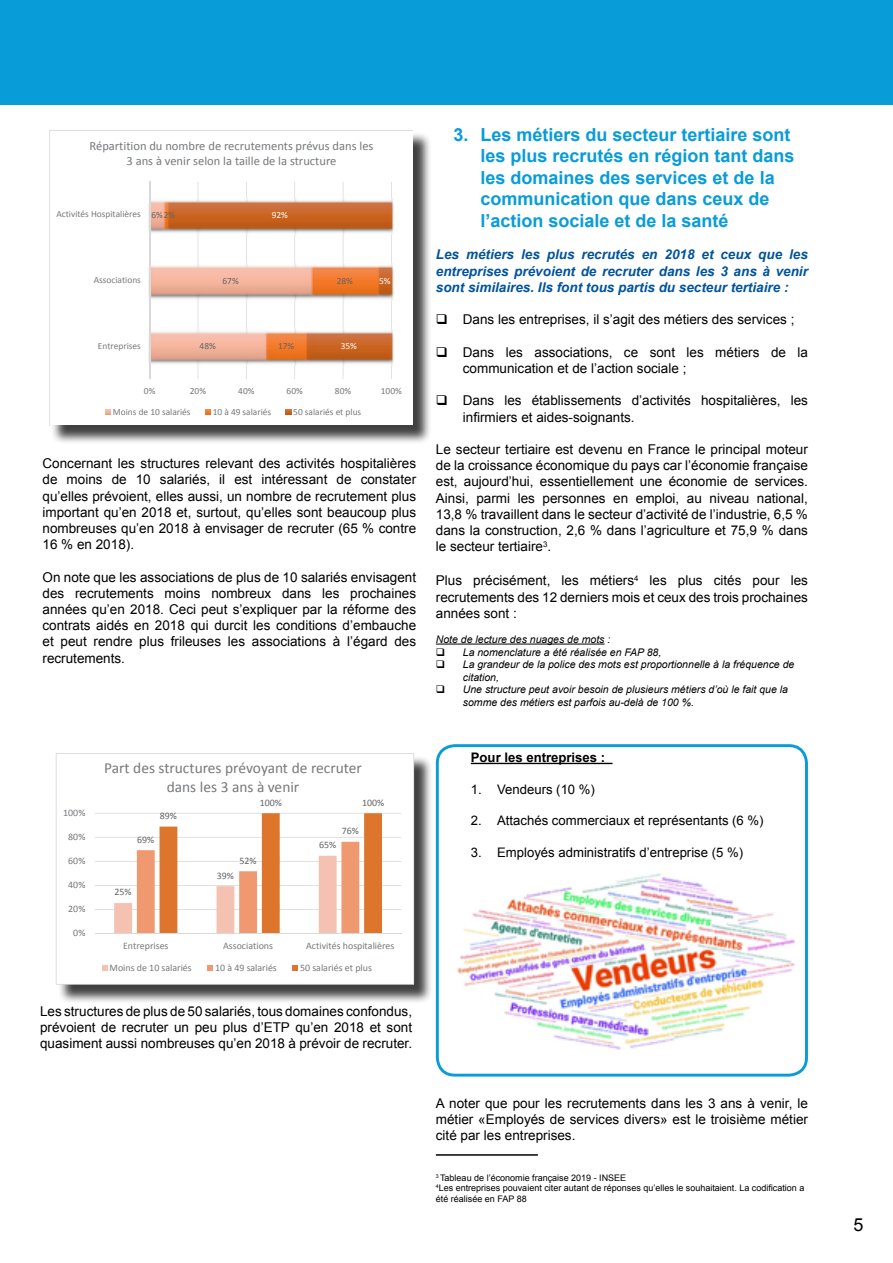
<style>
.page{position:relative;width:893px;height:1263px;background:#fff}
.page>*{position:absolute;margin:0;border:0;box-sizing:border-box;transform-origin:0 0}
.t1{font:700 18px/21.6px "Arial";color:#089cd9}
.t2{font:18px "Arial";color:#000}
.t3{font:15.45px/18.9px "Calibri";color:#76787b;text-align:center}
.t4{font:13.5px/16.2px "Arial";color:#000;text-align:justify}
.t5{font:italic 700 13.5px/16.2px "Arial";color:#00539c;text-align:justify}
.t6{font:13.2px "Arial";color:#000}
.t7{font:700 13.2px "Arial";color:#000}
.t8{font:12.45px/15.3px "Calibri";color:#76787b;text-align:center}
.t9{font:italic 10.5px/12.6px "Arial";color:#000}
.t10{font:9.9px "Calibri";color:#76787b}
.t11{font:9.9px "Calibri";color:#636466}
.t12{font:9.45px "Calibri";color:#76787b}
.t13{font:9.45px "Calibri";color:#636466}
.t14{font:9.45px "Calibri";color:#fff}
.t15{font:9px/10.8px "Arial";color:#000}
</style>
<div class="page">
<div style="left:0;top:0;width:893px;height:104px;background:#089dd8"></div>
<div style="left:51px;top:132px;width:381px;height:312px;background:#000;opacity:.75"></div>
<svg style="left:49px;top:130px;width:364px;height:295px"></svg>
<div style="left:57px;top:756px;width:375px;height:247px;background:#000;opacity:.75"></div>
<svg style="left:56px;top:753px;width:358px;height:232px"></svg>
<hr style="left:436px;top:644px;width:169px;height:1px;background:#000">
<hr style="left:436px;top:1154px;width:102px;height:2px;background:#000">
<div style="left:436px;top:744px;width:372px;height:332px;border:3px solid #089dd8;border-radius:18px"></div>
<hr style="left:471px;top:763px;width:141px;height:1px;background:#000">
<img style="left:457px;top:873px;width:338px;height:177px">
<p class="t8" style="left:90px;top:138px;width:285px">Répartition du nombre de recrutements prévus dans les<br>3 ans à venir selon la taille de la structure</p>
<p class="t12" style="left:56px;top:208px;width:86px">Activités Hospitalières</p>
<p class="t13" style="left:151px;top:209px;width:25px">6%2%</p>
<p class="t14" style="left:272px;top:209px;width:18px">92%</p>
<p class="t12" style="left:94px;top:274px;width:49px">Associations</p>
<p class="t13" style="left:222px;top:274px;width:18px">67%</p>
<p class="t13" style="left:337px;top:274px;width:18px">28%</p>
<p class="t14" style="left:379px;top:274px;width:13px">5%</p>
<p class="t12" style="left:98px;top:340px;width:44px">Entreprises</p>
<p class="t13" style="left:200px;top:340px;width:18px">48%</p>
<p class="t13" style="left:278px;top:340px;width:18px">17%</p>
<p class="t14" style="left:341px;top:340px;width:18px">35%</p>
<p class="t12" style="left:144px;top:385px;width:13px">0%</p>
<p class="t12" style="left:190px;top:385px;width:18px">20%</p>
<p class="t12" style="left:238px;top:385px;width:18px">40%</p>
<p class="t12" style="left:287px;top:385px;width:18px">60%</p>
<p class="t12" style="left:335px;top:385px;width:18px">80%</p>
<p class="t12" style="left:381px;top:385px;width:22px">100%</p>
<p class="t12" style="left:113px;top:406px;width:79px">Moins de 10 salariés</p>
<p class="t12" style="left:213px;top:406px;width:60px">10 à 49 salariés</p>
<p class="t12" style="left:293px;top:406px;width:70px">50 salariés et plus</p>
<p class="t4" style="left:43px;top:455px;width:375px">Concernant les structures relevant des activités hospitalières de moins de 10 salariés, il est intéressant de constater qu’elles prévoient, elles aussi, un nombre de recrutement plus important qu’en 2018 et, surtout, qu’elles sont beaucoup plus nombreuses qu’en 2018 à envisager de recruter (65 % contre 16 % en 2018).</p>
<p class="t4" style="left:43px;top:569px;width:375px">On note que les associations de plus de 10 salariés envisagent des recrutements moins nombreux dans les prochaines années qu’en 2018. Ceci peut s’expliquer par la réforme des contrats aidés en 2018 qui durcit les conditions d’embauche et peut rendre plus frileuses les associations à l’égard des recrutements.</p>
<p class="t3" style="left:104px;top:758px;width:259px">Part des structures prévoyant de recruter dans les 3 ans à venir</p>
<p class="t10" style="left:63px;top:806px;width:24px">100%</p>
<p class="t10" style="left:68px;top:830px;width:19px">80%</p>
<p class="t10" style="left:68px;top:855px;width:19px">60%</p>
<p class="t10" style="left:68px;top:879px;width:19px">40%</p>
<p class="t10" style="left:68px;top:903px;width:19px">20%</p>
<p class="t10" style="left:73px;top:927px;width:14px">0%</p>
<p class="t11" style="left:160px;top:809px;width:19px">89%</p>
<p class="t11" style="left:137px;top:833px;width:19px">69%</p>
<p class="t11" style="left:115px;top:886px;width:19px">25%</p>
<p class="t11" style="left:260px;top:796px;width:24px">100%</p>
<p class="t11" style="left:362px;top:796px;width:24px">100%</p>
<p class="t11" style="left:342px;top:825px;width:19px">76%</p>
<p class="t11" style="left:239px;top:854px;width:19px">52%</p>
<p class="t11" style="left:217px;top:869px;width:19px">39%</p>
<p class="t11" style="left:319px;top:838px;width:19px">65%</p>
<p class="t10" style="left:123px;top:940px;width:47px">Entreprises</p>
<p class="t10" style="left:223px;top:940px;width:51px">Associations</p>
<p class="t10" style="left:306px;top:940px;width:90px">Activités hospitalières</p>
<p class="t10" style="left:110px;top:962px;width:84px">Moins de 10 salariés</p>
<p class="t10" style="left:215px;top:962px;width:63px">10 à 49 salariés</p>
<p class="t10" style="left:300px;top:962px;width:73px">50 salariés et plus</p>
<p class="t4" style="left:40px;top:1003px;width:374px">Les structures de plus de 50 salariés, tous domaines confondus, prévoient de recruter un peu plus d’ETP qu’en 2018 et sont quasiment aussi nombreuses qu’en 2018 à prévoir de recruter.</p>
<h1 class="t1" style="left:480px;top:124px;width:316px;text-indent:-27px">3. Les métiers du secteur tertiaire sont les plus recrutés en région tant dans les domaines des services et de la communication que dans ceux de l’action sociale et de la santé</h1>
<p class="t5" style="left:436px;top:247px;width:374px">Les métiers les plus recrutés en 2018 et ceux que les entreprises prévoient de recruter dans les 3 ans à venir sont similaires. Ils font tous partis du secteur tertiaire :</p>
<p class="t4" style="left:463px;top:312px;width:333px">Dans les entreprises, il s’agit des métiers des services ;</p>
<p class="t4" style="left:463px;top:344px;width:347px">Dans les associations, ce sont les métiers de la communication et de l’action sociale ;</p>
<p class="t4" style="left:463px;top:393px;width:347px">Dans les établissements d’activités hospitalières, les infirmiers et aides-soignants.</p>
<p class="t4" style="left:436px;top:441px;width:374px">Le secteur tertiaire est devenu en France le principal moteur de la croissance économique du pays car l’économie française est, aujourd’hui, essentiellement une économie de services.<br>Ainsi, parmi les personnes en emploi, au niveau national, 13,8 % travaillent dans le secteur d’activité de l’industrie, 6,5 % dans la construction, 2,6 % dans l’agriculture et 75,9 % dans le secteur tertiaire<sup>3</sup>.</p>
<p class="t4" style="left:436px;top:573px;width:374px">Plus précisément, les métiers<sup>4</sup> les plus cités pour les recrutements des 12 derniers mois et ceux des trois prochaines années sont :</p>
<p class="t9" style="left:463px;top:633px;width:333px;text-indent:-27px">Note de lecture des nuages de mots :<br>La nomenclature a été réalisée en FAP 88,<br>La grandeur de la police des mots est proportionnelle à la fréquence de citation,<br>Une structure peut avoir besoin de plusieurs métiers d’où le fait que la somme des métiers est parfois au-delà de 100 %.</p>
<p class="t7" style="left:471px;top:749px;width:136px">Pour les entreprises :</p>
<p class="t6" style="left:471px;top:780px;width:126px">1. Vendeurs (10 %)</p>
<p class="t6" style="left:471px;top:812px;width:294px">2. Attachés commerciaux et représentants (6 %)</p>
<p class="t6" style="left:471px;top:843px;width:274px">3. Employés administratifs d’entreprise (5 %)</p>
<p class="t4" style="left:436px;top:1095px;width:374px">A noter que pour les recrutements dans les 3 ans à venir, le métier «Employés de services divers» est le troisième métier cité par les entreprises.</p>
<p class="t15" style="left:436px;top:1172px;width:370px"><sup>3</sup> Tableau de l’économie française 2019 - INSEE<br><sup>4</sup>Les entreprises pouvaient citer autant de réponses qu’elles le souhaitaient. La codification a été réalisée en FAP 88</p>
<h1 class="t2" style="left:853px;top:1213px;width:12px">5</h1>
</div>
